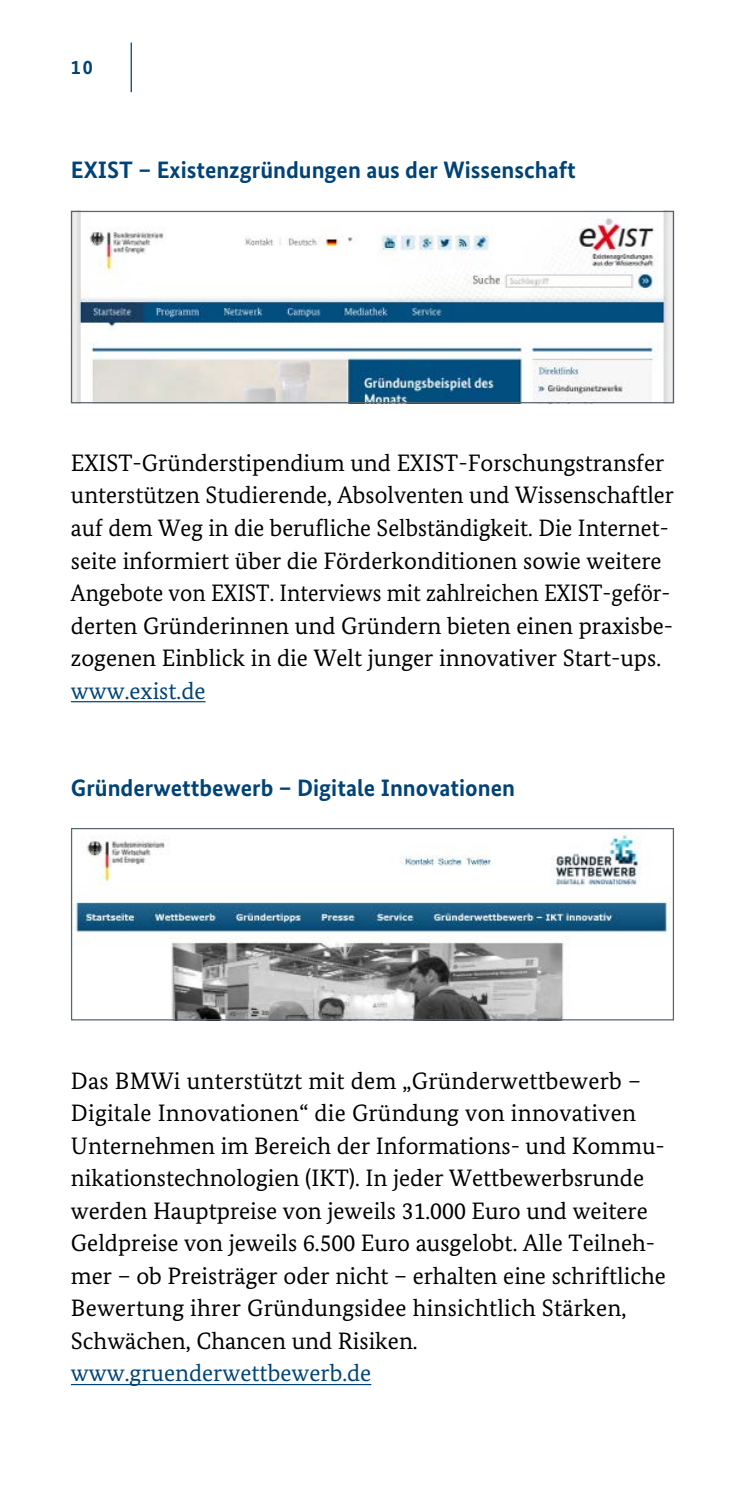
<style>
.page{position:relative;width:745px;height:1489px;background:#fff}
.page>*{position:absolute;margin:0;border:0;box-sizing:border-box;transform-origin:0 0}
.t1{font:23.75px/32.5px "Bundes Serif";color:#000}
.t2{font:700 23.75px "Bundes Sans";color:#004377}
.t3{font:23.75px "Bundes Serif";color:#004377}
.t4{font:700 20px "Bundes Sans";color:#004377}
</style>
<div class="page">
<hr style="left:130px;top:43px;width:2px;height:49px;background:#004377">
<hr style="left:71px;top:701px;width:134px;height:1px;background:#004377">
<hr style="left:71px;top:1383px;width:300px;height:1px;background:#004377">
<img style="left:73px;top:213px;width:598px;height:188px">
<div style="left:71px;top:211px;width:602px;height:192px;border:1px solid #57666d"></div>
<img style="left:73px;top:835px;width:598px;height:183px">
<div style="left:71px;top:828px;width:602px;height:192px;border:1px solid #57666d"></div>
<p class="t4" style="left:71px;top:55px;width:24px">10</p>
<h4 class="t2" style="left:71px;top:156px;width:506px">EXIST – Existenzgründungen aus der Wissenschaft</h4>
<p class="t1" style="left:71px;top:446px;width:604px">EXIST-Gründerstipendium und EXIST-Forschungstransfer unterstützen Studierende, Absolventen und Wissenschaftler auf dem Weg in die berufliche Selbständigkeit. Die Internet&shy;seite informiert über die Förderkonditionen sowie weitere Angebote von EXIST. Interviews mit zahlreichen EXIST-geför&shy;derten Gründerinnen und Gründern bieten einen praxisbe&shy;zogenen Einblick in die Welt junger innovativer Start-ups.</p>
<p class="t3" style="left:71px;top:676px;width:136px">www.exist.de</p>
<h4 class="t2" style="left:71px;top:773px;width:445px">Gründerwettbewerb – Digitale Innovationen</h4>
<p class="t1" style="left:71px;top:1064px;width:596px">Das BMWi unterstützt mit dem „Gründerwettbewerb – Digitale Innovationen“ die Gründung von innovativen Unternehmen im Bereich der Informations- und Kommu&shy;nikationstechnologien (IKT). In jeder Wettbewerbsrunde werden Hauptpreise von jeweils 31.000 Euro und weitere Geldpreise von jeweils 6.500 Euro ausgelobt. Alle Teilneh&shy;mer – ob Preisträger oder nicht – erhalten eine schriftliche Bewertung ihrer Gründungsidee hinsichtlich Stärken, Schwächen, Chancen und Risiken.</p>
<p class="t3" style="left:71px;top:1358px;width:302px">www.gruenderwettbewerb.de</p>
</div>
